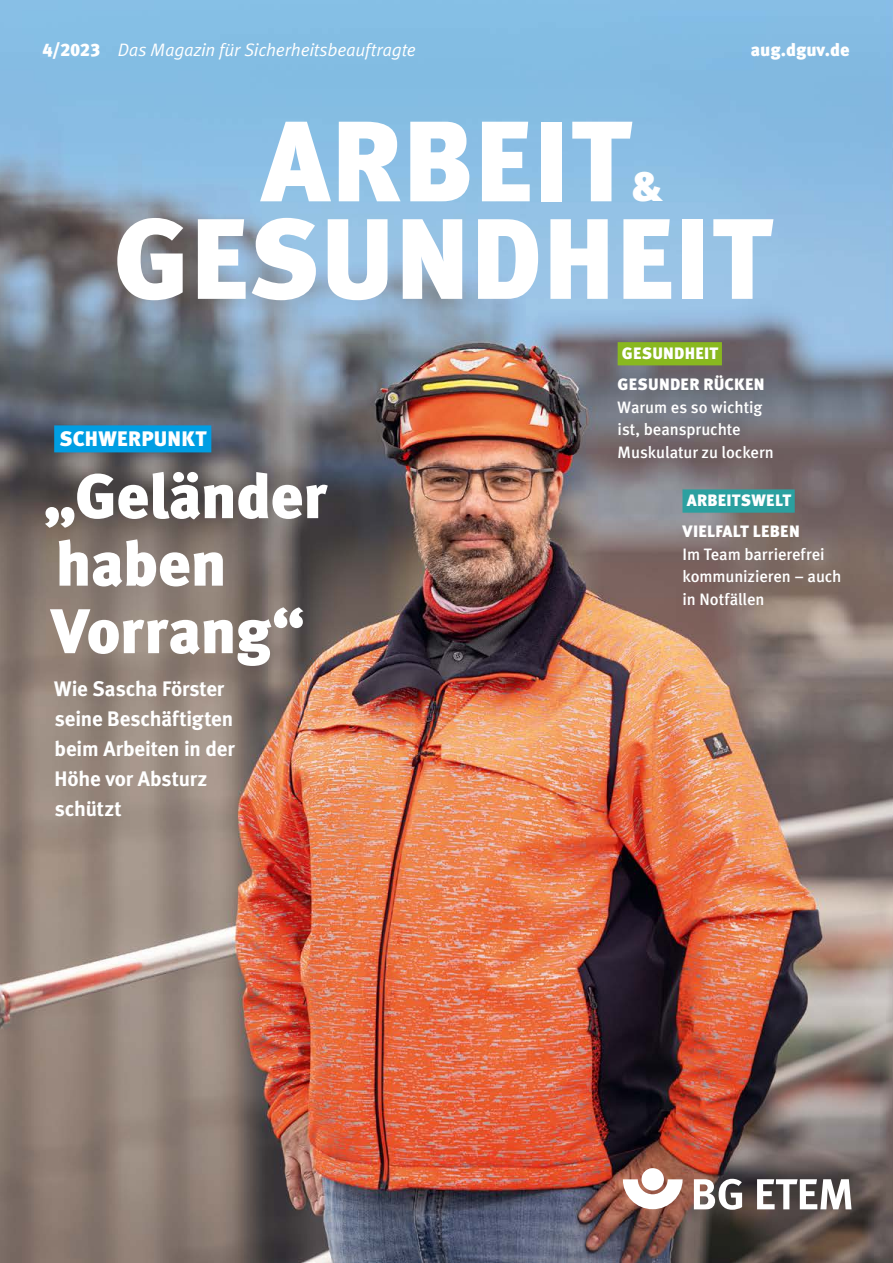
<style>
.page{position:relative;width:893px;height:1263px;background:#fff}
.page>*{position:absolute;margin:0;border:0;box-sizing:border-box;transform-origin:0 0}
.t1{font:900 114.3px "Meta Pro";letter-spacing:.01em;color:#fff}
.t2{font:900 63px/67.5px "Meta Pro";letter-spacing:-.015em;color:#fff}
.t3{font:900 43.5px "Meta Pro";color:#fff}
.t4{font:700 21px/30px "DGUV Meta";color:#fff}
.t5{font:900 21px "Meta Pro";letter-spacing:.01em;color:#fff}
.t6{font:italic 18px "DGUV Meta";letter-spacing:-.01em;color:#fff}
.Titel_Webadresse{font:900 18px "Meta Pro";letter-spacing:-.005em;color:#fff}
.t7{font:500 16.5px/22.5px "DGUV Meta";letter-spacing:-.005em;color:#fff}
.t8{font:900 16.5px "Meta Pro";letter-spacing:.015em;color:#fff}
.s1{font-family:"Meta Pro";font-weight:900}
</style>
<div class="page">
<img style="left:0;top:0;width:893px;height:1263px">
<div style="left:618px;top:342px;width:104px;height:23px;background:#89b81f"></div>
<div style="left:682px;top:489px;width:113px;height:24px;background:#2ba0a0"></div>
<svg style="left:623px;top:1179px;width:60px;height:30px"></svg>
<div style="left:641px;top:1168px;width:23px;height:22px;background:#fff;border-radius:50%"></div>
<svg style="left:694px;top:1179px;width:48px;height:31px"></svg>
<svg style="left:757px;top:1179px;width:94px;height:30px"></svg>
<div style="left:54px;top:425px;width:157px;height:27px;background:#009ee3"></div>
<p class="Titel_Webadresse" style="left:43px;top:39px;width:59px">4/2023</p>
<p class="Titel_Webadresse" style="left:751px;top:39px;width:101px">aug.dguv.de</p>
<p class="t6" style="left:118px;top:39px;width:299px">Das Magazin für Sicherheitsbeauftragte</p>
<p class="t1" style="left:261px;top:91px;width:371px">ARBEIT</p>
<p class="t3" style="left:631px;top:159px;width:33px">&amp;</p>
<p class="t1" style="left:113px;top:188px;width:660px">GESUNDHEIT</p>
<p class="t5" style="left:60px;top:426px;width:149px">SCHWERPUNKT</p>
<p class="t2" style="left:44px;top:465px;width:285px">„Geländer haben<br>Vorrang“</p>
<p class="t4" style="left:54px;top:674px;width:182px">Wie Sascha Förster seine Beschäftigten beim Arbeiten in der<br>Höhe vor Absturz schützt</p>
<p class="t8" style="left:622px;top:343px;width:98px">GESUNDHEIT</p>
<p class="t7" style="left:618px;top:374px;width:158px"><span class="s1">GESUNDER RÜCKEN<br></span>Warum es so wichtig ist, beanspruchte<br>Muskulatur zu lockern</p>
<p class="t8" style="left:687px;top:490px;width:106px">ARBEITSWELT</p>
<p class="t7" style="left:682px;top:521px;width:161px"><span class="s1">VIELFALT LEBEN<br></span>Im Team barrierefrei kommunizieren – auch in Notfällen</p>
</div>
